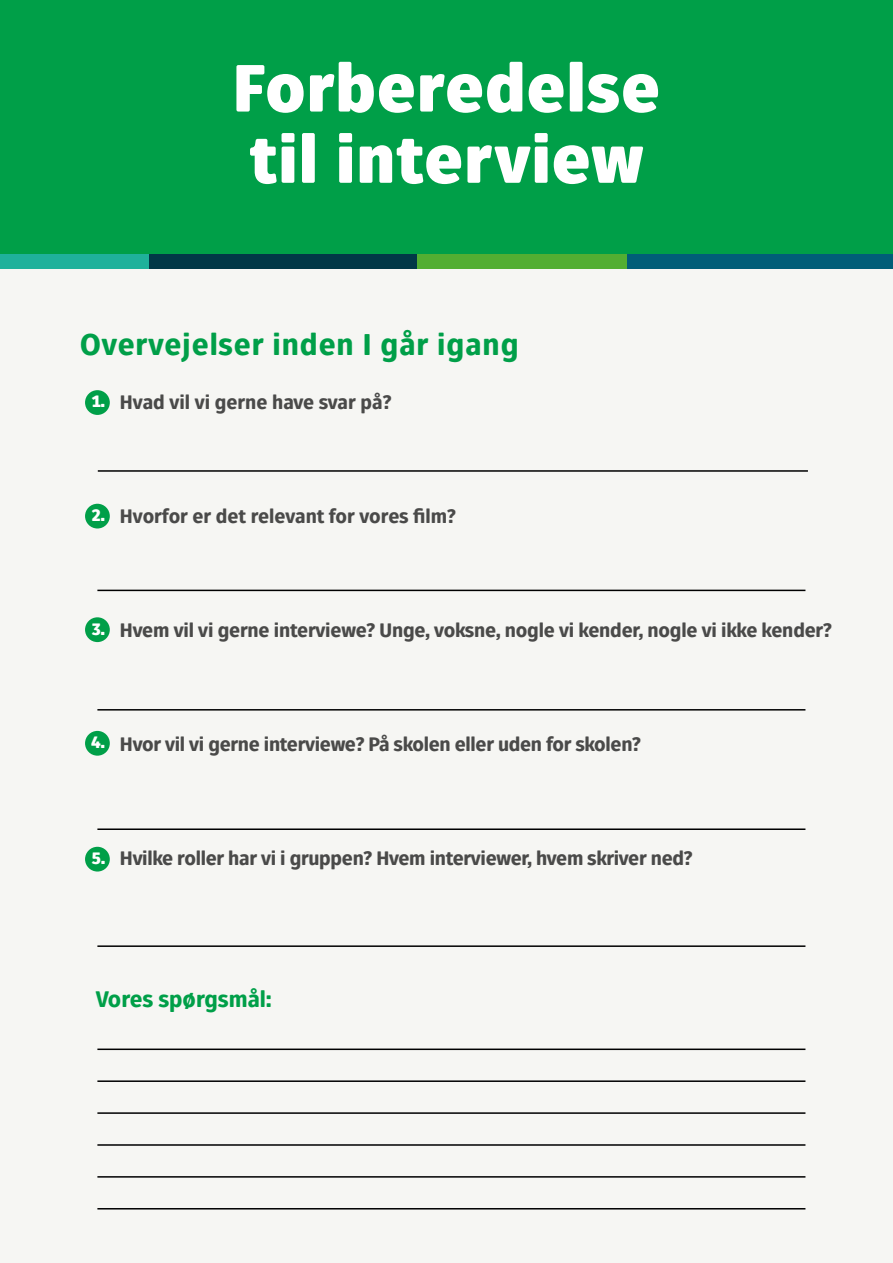
<style>
.page{position:relative;width:893px;height:1263px;background:#fff}
.page>*{position:absolute;margin:0;border:0;box-sizing:border-box;transform-origin:0 0}
.t1{font:900 66.45px/71.2px "Fuse V.2 Display";letter-spacing:.025em;color:#fff}
.t2{font:800 30px "Fuse V.2 Display";letter-spacing:.03em;color:#009f48}
.t3{font:800 22.5px "Fuse V.2 Display";color:#009f48}
.t4{font:800 19.5px "Fuse V.2 Display";letter-spacing:-.015em;color:#4a4a49}
.t5{font:900 16.5px "Fuse V.2 Display";color:#fff}
</style>
<div class="page">
<div style="left:0;top:0;width:893px;height:262px;background:#009f48"></div>
<div style="left:0;top:262px;width:893px;height:1001px;background:#f6f6f3"></div>
<div style="left:85px;top:390px;width:25px;height:25px;background:#009f48;border-radius:50%"></div>
<div style="left:85px;top:617px;width:25px;height:25px;background:#009f48;border-radius:50%"></div>
<div style="left:85px;top:731px;width:25px;height:25px;background:#009f48;border-radius:50%"></div>
<div style="left:394px;top:254px;width:237px;height:15px;background:#52ae32"></div>
<div style="left:627px;top:254px;width:266px;height:15px;background:#005e78"></div>
<div style="left:0;top:254px;width:166px;height:15px;background:#1fb19b"></div>
<div style="left:149px;top:254px;width:268px;height:15px;background:#013847"></div>
<hr style="left:98px;top:470px;width:710px;height:2px;background:#000">
<hr style="left:97px;top:590px;width:708px;height:1px;background:#000">
<hr style="left:97px;top:709px;width:708px;height:1px;background:#000">
<hr style="left:97px;top:828px;width:708px;height:2px;background:#000">
<div style="left:85px;top:504px;width:25px;height:24px;background:#009f48;border-radius:50%"></div>
<div style="left:85px;top:847px;width:25px;height:24px;background:#009f48;border-radius:50%"></div>
<hr style="left:97px;top:945px;width:708px;height:2px;background:#000">
<hr style="left:97px;top:1048px;width:708px;height:2px;background:#000">
<hr style="left:97px;top:1080px;width:708px;height:2px;background:#000">
<hr style="left:97px;top:1112px;width:708px;height:2px;background:#000">
<hr style="left:97px;top:1144px;width:708px;height:2px;background:#000">
<hr style="left:97px;top:1176px;width:708px;height:1px;background:#000">
<hr style="left:97px;top:1208px;width:708px;height:1px;background:#000">
<h1 class="t1" style="left:233px;top:53px;width:428px">Forberedelse til interview</h1>
<h2 class="t2" style="left:80px;top:324px;width:440px">Overvejelser inden I går igang</h2>
<p class="t5" style="left:92px;top:390px;width:14px">1.</p>
<p class="t4" style="left:120px;top:389px;width:273px">Hvad vil vi gerne have svar på?</p>
<p class="t5" style="left:92px;top:504px;width:14px">2.</p>
<p class="t4" style="left:120px;top:503px;width:337px">Hvorfor er det relevant for vores film?</p>
<p class="t5" style="left:92px;top:618px;width:14px">3.</p>
<p class="t4" style="left:120px;top:617px;width:713px">Hvem vil vi gerne interviewe? Unge, voksne, nogle vi kender, nogle vi ikke kender?</p>
<p class="t5" style="left:91px;top:731px;width:15px">4.</p>
<p class="t4" style="left:120px;top:731px;width:522px">Hvor vil vi gerne interviewe? På skolen eller uden for skolen?</p>
<p class="t5" style="left:92px;top:847px;width:14px">5.</p>
<p class="t4" style="left:120px;top:845px;width:574px">Hvilke roller har vi i gruppen? Hvem interviewer, hvem skriver ned?</p>
<p class="t3" style="left:96px;top:985px;width:177px">Vores spørgsmål:</p>
</div>
